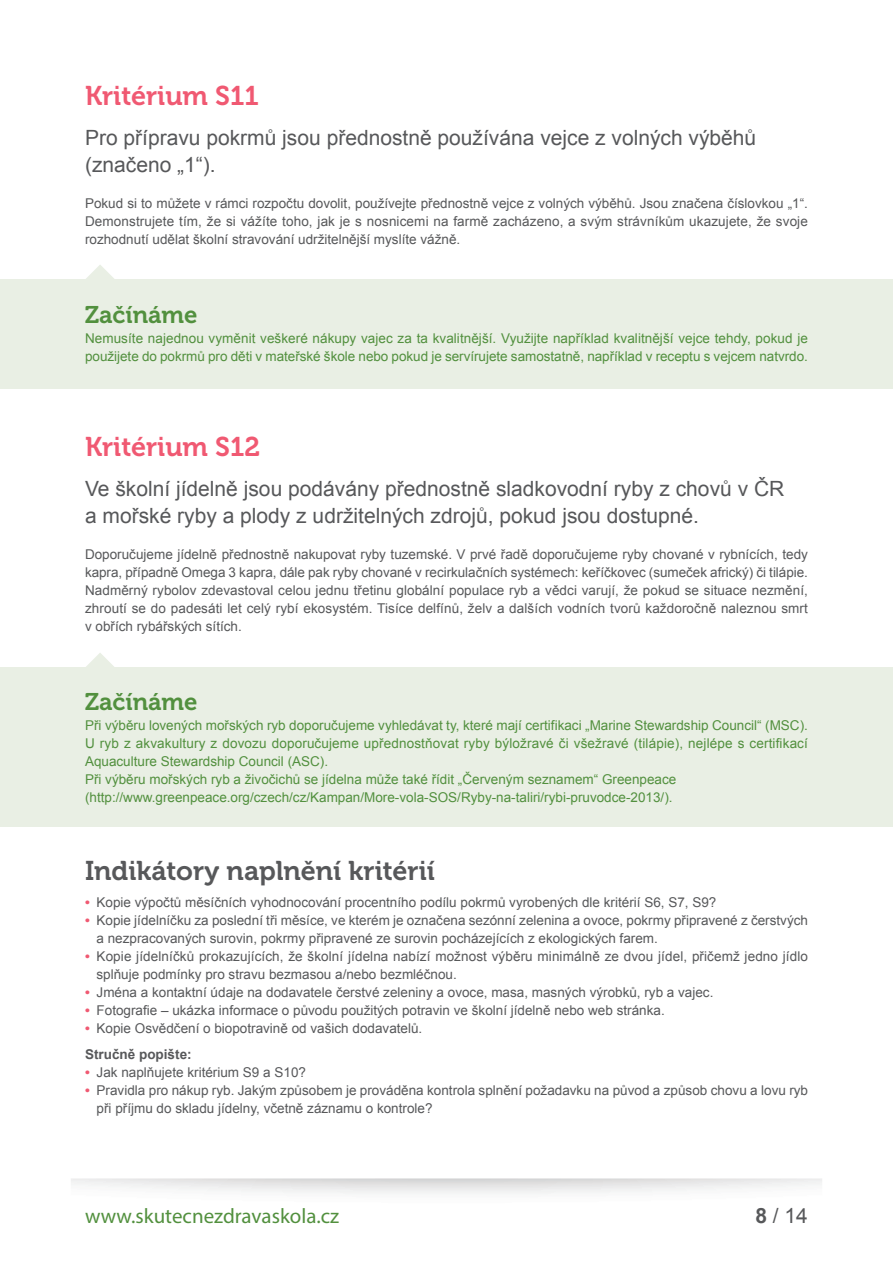
<style>
.page{position:relative;width:893px;height:1263px;background:#fff}
.page>*{position:absolute;margin:0;border:0;box-sizing:border-box;transform-origin:0 0}
.t1{font:27px "Museo 700";color:#57585a}
.t2{font:27px "Museo 700";color:#f05972}
.t3{font:24px "Museo 700";color:#52903e}
.t4{font:21px/27px "Arial";color:#57585a}
.t5{font:21px "Myriad Pro";color:#52903e}
.t6{font:13.5px/18px "Arial";color:#57585a}
.t7{font:13.5px/18px "Arial";color:#52903e}
.s1{font-weight:700;color:#f05972}
.s2{font-weight:700}
</style>
<div class="page">
<div style="left:0;top:279px;width:893px;height:110px;background:#e9efe4"></div>
<svg style="left:86px;top:265px;width:28px;height:14px"></svg>
<div style="left:0;top:668px;width:893px;height:159px;background:#e9efe4"></div>
<svg style="left:85px;top:653px;width:30px;height:15px"></svg>
<svg style="left:71px;top:1178px;width:751px;height:16px"></svg>
<h1 class="t2" style="left:85px;top:86px;width:175px">Kritérium S11</h1>
<h3 class="t4" style="left:85px;top:124px;width:673px">Pro přípravu pokrmů jsou přednostně používána vejce z volných výběhů (značeno „1“).</h3>
<p class="t6" style="left:85px;top:194px;width:724px;text-align:justify">Pokud si to můžete v rámci rozpočtu dovolit, používejte přednostně vejce z volných výběhů. Jsou značena číslovkou „1“.<br>Demonstrujete tím, že si vážíte toho, jak je s nosnicemi na farmě zacházeno, a svým strávníkům ukazujete, že svoje rozhodnutí udělat školní stravování udržitelnější myslíte vážně.</p>
<h2 class="t3" style="left:85px;top:306px;width:114px">Začínáme</h2>
<p class="t7" style="left:85px;top:329px;width:724px">Nemusíte najednou vyměnit veškeré nákupy vajec za ta kvalitnější. Využijte například kvalitnější vejce tehdy, pokud je použijete do pokrmů pro děti v mateřské škole nebo pokud je servírujete samostatně, například v receptu s vejcem natvrdo.</p>
<h1 class="t2" style="left:85px;top:437px;width:177px">Kritérium S12</h1>
<h3 class="t4" style="left:85px;top:475px;width:701px">Ve školní jídelně jsou podávány přednostně sladkovodní ryby z chovů v ČR a mořské ryby a plody z udržitelných zdrojů, pokud jsou dostupné.</h3>
<p class="t6" style="left:85px;top:545px;width:724px;text-align:justify">Doporučujeme jídelně přednostně nakupovat ryby tuzemské. V prvé řadě doporučujeme ryby chované v rybnících, tedy kapra, případně Omega 3 kapra, dále pak ryby chované v recirkulačních systémech: keříčkovec (sumeček africký) či tilápie.<br>Nadměrný rybolov zdevastoval celou jednu třetinu globální populace ryb a vědci varují, že pokud se situace nezmění, zhroutí se do padesáti let celý rybí ekosystém. Tisíce delfínů, želv a dalších vodních tvorů každoročně naleznou smrt v obřích rybářských sítích.</p>
<h2 class="t3" style="left:85px;top:692px;width:114px">Začínáme</h2>
<p class="t7" style="left:85px;top:716px;width:724px">Při výběru lovených mořských ryb doporučujeme vyhledávat ty, které mají certifikaci „Marine Stewardship Council“ (MSC).<br>U ryb z akvakultury z dovozu doporučujeme upřednostňovat ryby býložravé či všežravé (tilápie), nejlépe s certifikací Aquaculture Stewardship Council (ASC).<br>Při výběru mořských ryb a živočichů se jídelna může také řídit „Červeným seznamem“ Greenpeace (http://www.greenpeace.org/czech/cz/Kampan/More-vola-SOS/Ryby-na-taliri/rybi-pruvodce-2013/).</p>
<h1 class="t1" style="left:85px;top:861px;width:351px">Indikátory naplnění kritérií</h1>
<p class="t6" style="left:85px;top:893px;width:633px"><span class="s1">•</span> Kopie výpočtů měsíčních vyhodnocování procentního podílu pokrmů vyrobených dle kritérií S6, S7, S9?</p>
<p class="t6" style="left:97px;top:911px;width:713px;text-indent:-11px"><span class="s1">•</span> Kopie jídelníčku za poslední tři měsíce, ve kterém je označena sezónní zelenina a ovoce, pokrmy připravené z čerstvých a nezpracovaných surovin, pokrmy připravené ze surovin pocházejících z ekologických farem.</p>
<p class="t6" style="left:97px;top:947px;width:713px;text-indent:-11px"><span class="s1">•</span> Kopie jídelníčků prokazujících, že školní jídelna nabízí možnost výběru minimálně ze dvou jídel, přičemž jedno jídlo splňuje podmínky pro stravu bezmasou a/nebo bezmléčnou.</p>
<p class="t6" style="left:85px;top:983px;width:630px"><span class="s1">•</span> Jména a kontaktní údaje na dodavatele čerstvé zeleniny a ovoce, masa, masných výrobků, ryb a vajec.</p>
<p class="t6" style="left:85px;top:1001px;width:581px"><span class="s1">•</span> Fotografie – ukázka informace o původu použitých potravin ve školní jídelně nebo web stránka.</p>
<p class="t6" style="left:85px;top:1015px;width:339px;line-height:26.5px"><span class="s1">•</span> Kopie Osvědčení o biopotravině od vašich dodavatelů.<br><span class="s2">Stručně popište:</span></p>
<p class="t6" style="left:85px;top:1063px;width:222px"><span class="s1">•</span> Jak naplňujete kritérium S9 a S10?</p>
<p class="t6" style="left:97px;top:1081px;width:713px;text-indent:-11px"><span class="s1">•</span> Pravidla pro nákup ryb. Jakým způsobem je prováděna kontrola splnění požadavku na původ a způsob chovu a lovu ryb při příjmu do skladu jídelny, včetně záznamu o kontrole?</p>
<h3 class="t5" style="left:85px;top:1208px;width:256px">www.skutecnezdravaskola.cz</h3>
<h3 class="t4" style="left:755px;top:1202px;width:54px"><span class="s2">8</span>/14</h3>
</div>
